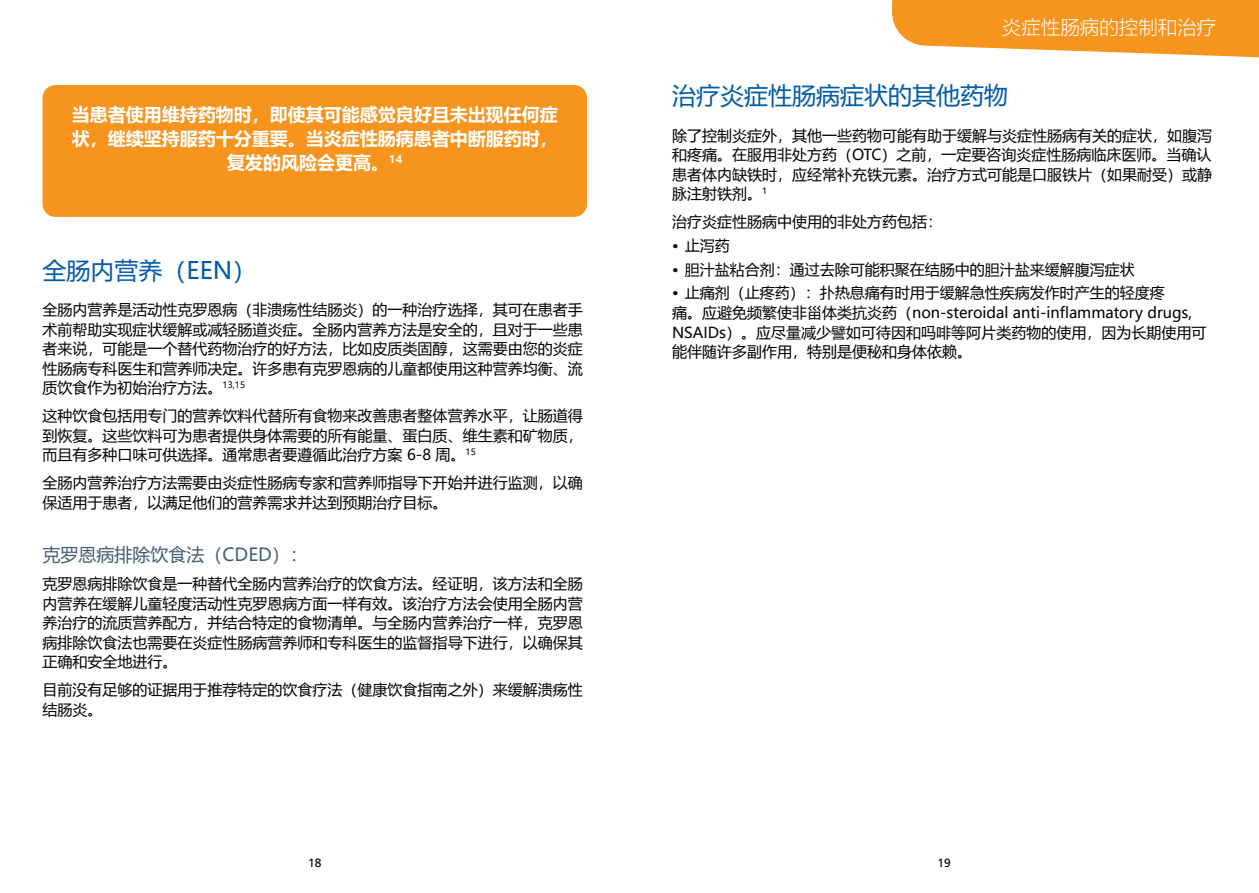
<style>
.page{position:relative;width:1259px;height:893px;background:#fff}
.page>*{position:absolute;margin:0;border:0;box-sizing:border-box;transform-origin:0 0}
.t1{font:24px "Microsoft Ya Hei";color:#005baa}
.t2{font:300 19.5px "Microsoft Ya Hei";color:#fff}
.t3{font:700 18px/24px "Microsoft Ya Hei";color:#fff;text-align:center}
.t4{font:18px "Microsoft Ya Hei";color:#445d7b}
.t5{font:15px/19.5px "Microsoft Ya Hei";color:#000;text-align:justify}
.t6{font:12px "Frutiger LT Std";color:#000}
</style>
<div class="page">
<div style="left:43px;top:85px;width:544px;height:132px;background:#f7941e;border-radius:13px"></div>
<svg style="left:891px;top:0;width:368px;height:58px;background:#f8a23c"></svg>
<p class="t3" style="left:72px;top:102px;width:487px">当患者使用维持药物时，即使其可能感觉良好且未出现任何症状，继续坚持服药十分重要。当炎症性肠病患者中断服药时，复发的风险会更高。<sup>14</sup></p>
<h1 class="t1" style="left:43px;top:254px;width:215px">全肠内营养（EEN）</h1>
<p class="t5" style="left:43px;top:299px;width:541px">全肠内营养是活动性克罗恩病（非溃疡性结肠炎）的一种治疗选择，其可在患者手术前帮助实现症状缓解或减轻肠道炎症。全肠内营养方法是安全的，且对于一些患者来说，可能是一个替代药物治疗的好方法，比如皮质类固醇，这需要由您的炎症性肠病专科医生和营养师决定。许多患有克罗恩病的儿童都使用这种营养均衡、流质饮食作为初始治疗方法。<sup>13,15</sup></p>
<p class="t5" style="left:43px;top:405px;width:541px">这种饮食包括用专门的营养饮料代替所有食物来改善患者整体营养水平，让肠道得到恢复。这些饮料可为患者提供身体需要的所有能量、蛋白质、维生素和矿物质，而且有多种口味可供选择。通常患者要遵循此治疗方案 6-8 周。<sup>15</sup></p>
<p class="t5" style="left:43px;top:472px;width:541px">全肠内营养治疗方法需要由炎症性肠病专家和营养师指导下开始并进行监测，以确保适用于患者，以满足他们的营养需求并达到预期治疗目标。</p>
<p class="t4" style="left:43px;top:542px;width:267px">克罗恩病排除饮食法（CDED）：</p>
<p class="t5" style="left:43px;top:573px;width:541px">克罗恩病排除饮食是一种替代全肠内营养治疗的饮食方法。经证明，该方法和全肠内营养在缓解儿童轻度活动性克罗恩病方面一样有效。该治疗方法会使用全肠内营养治疗的流质营养配方，并结合特定的食物清单。与全肠内营养治疗一样，克罗恩病排除饮食法也需要在炎症性肠病营养师和专科医生的监督指导下进行，以确保其正确和安全地进行。</p>
<p class="t5" style="left:43px;top:679px;width:541px">目前没有足够的证据用于推荐特定的饮食疗法（健康饮食指南之外）来缓解溃疡性结肠炎。</p>
<h2 class="t2" style="left:1002px;top:14px;width:216px">炎症性肠病的控制和治疗</h2>
<h1 class="t1" style="left:672px;top:79px;width:338px">治疗炎症性肠病症状的其他药物</h1>
<p class="t5" style="left:672px;top:125px;width:542px">除了控制炎症外，其他一些药物可能有助于缓解与炎症性肠病有关的症状，如腹泻和疼痛。在服用非处方药（OTC）之前，一定要咨询炎症性肠病临床医师。当确认患者体内缺铁时，应经常补充铁元素。治疗方式可能是口服铁片（如果耐受）或静脉注射铁剂。<sup>1</sup></p>
<p class="t5" style="left:672px;top:212px;width:272px">治疗炎症性肠病中使用的非处方药包括：</p>
<p class="t5" style="left:672px;top:235px;width:59px">• 止泻药</p>
<p class="t5" style="left:672px;top:259px;width:464px">• 胆汁盐粘合剂：通过去除可能积聚在结肠中的胆汁盐来缓解腹泻症状</p>
<p class="t5" style="left:672px;top:283px;width:536px;text-align:left">• 止痛剂（止疼药）：扑热息痛有时用于缓解急性疾病发作时产生的轻度疼<br>痛。应避免频繁使非甾体类抗炎药（non-steroidal anti-inflammatory drugs, NSAIDs）。应尽量减少譬如可待因和吗啡等阿片类药物的使用，因为长期使用可能伴随许多副作用，特别是便秘和身体依赖。</p>
<p class="t6" style="left:308px;top:856px;width:15px">18</p>
<p class="t6" style="left:937px;top:856px;width:15px">19</p>
</div>
